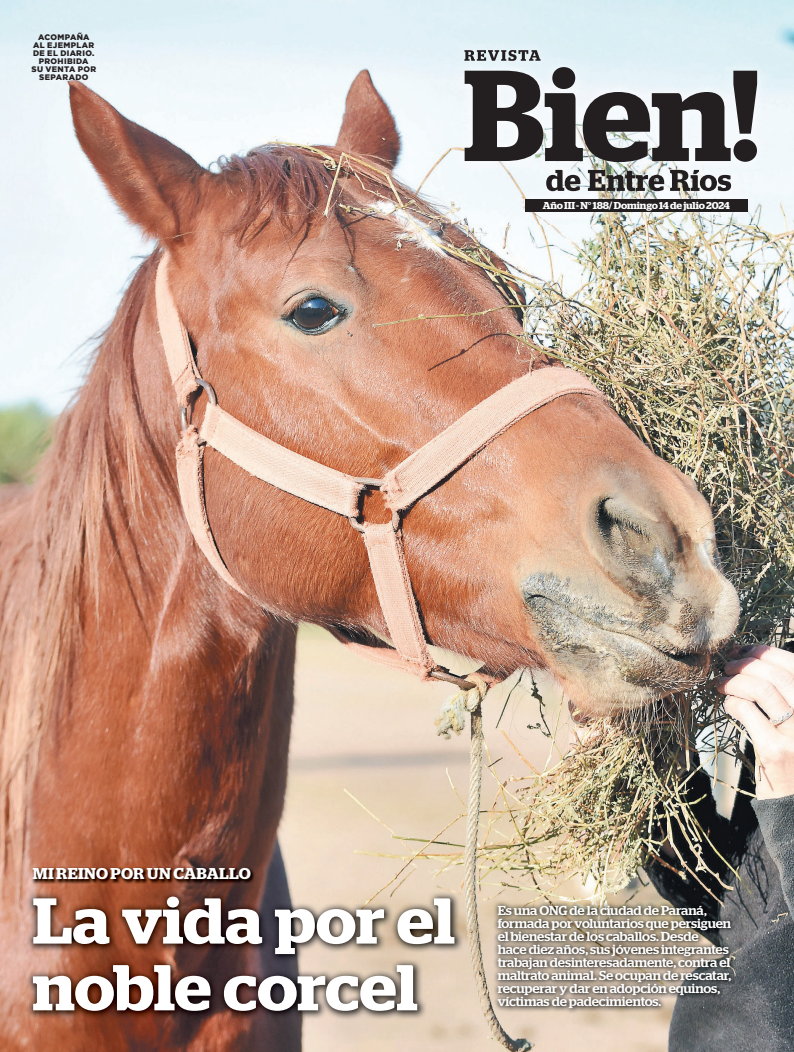
<style>
.page{position:relative;width:794px;height:1052px;background:#fff}
.page>*{position:absolute;margin:0;border:0;box-sizing:border-box;transform-origin:0 0}
.t1{font:600 64.6px/66.7px "Stag";letter-spacing:-.005em;color:#fff;scale:1.05 1}
.t2{font:600 15.7px "Stag";letter-spacing:.01em;color:#fff;scale:1.05 1}
.t3{font:500 13px/13px "Stag";letter-spacing:-.01em;color:#fff;scale:1.05 1}
.t4{font:600 10px "Stag";letter-spacing:-.01em;color:#fff;scale:1.05 1}
.t5{font:900 8px/8px "Gotham";letter-spacing:.04em;color:#231f20;text-align:center}
</style>
<div class="page">
<img style="left:0;top:0;width:794px;height:1052px">
<img style="left:452px;top:37px;width:318px;height:188px">
<svg style="left:464px;top:50px;width:76px;height:11px"></svg>
<svg style="left:464px;top:67px;width:293px;height:95px"></svg>
<svg style="left:588px;top:170px;width:143px;height:21px"></svg>
<svg style="left:546px;top:170px;width:34px;height:21px"></svg>
<div style="left:525px;top:199px;width:222px;height:13px;background:#231f20"></div>
<img style="left:26px;top:889px;width:438px;height:131px">
<img style="left:32px;top:867px;width:223px;height:16px">
<img style="left:492px;top:901px;width:245px;height:113px">
<p class="t5" style="left:31px;top:33px;width:66px">ACOMPAÑA<br>AL EJEMPLAR<br>DE EL DIARIO.<br>PROHIBIDA<br>SU VENTA POR<br>SEPARADO</p>
<p class="t4" style="left:542px;top:200px;width:180px">Año III - N° 188/ Domingo 14 de julio 2024</p>
<p class="t2" style="left:33px;top:864px;width:209px">MI REINO POR UN CABALLO</p>
<h1 class="t1" style="left:33px;top:887px;width:404px">La vida por el noble corcel</h1>
<p class="t3" style="left:497px;top:904px;width:224px">Es una ONG de la ciudad de Paraná, formada por voluntarios que persiguen el bienestar de los caballos. Desde<br>hace diez años, sus jóvenes integrantes trabajan desinteresadamente, contra el maltrato animal. Se ocupan de rescatar, recuperar y dar en adopción equinos, ví ctimas de padecimientos.</p>
</div>
